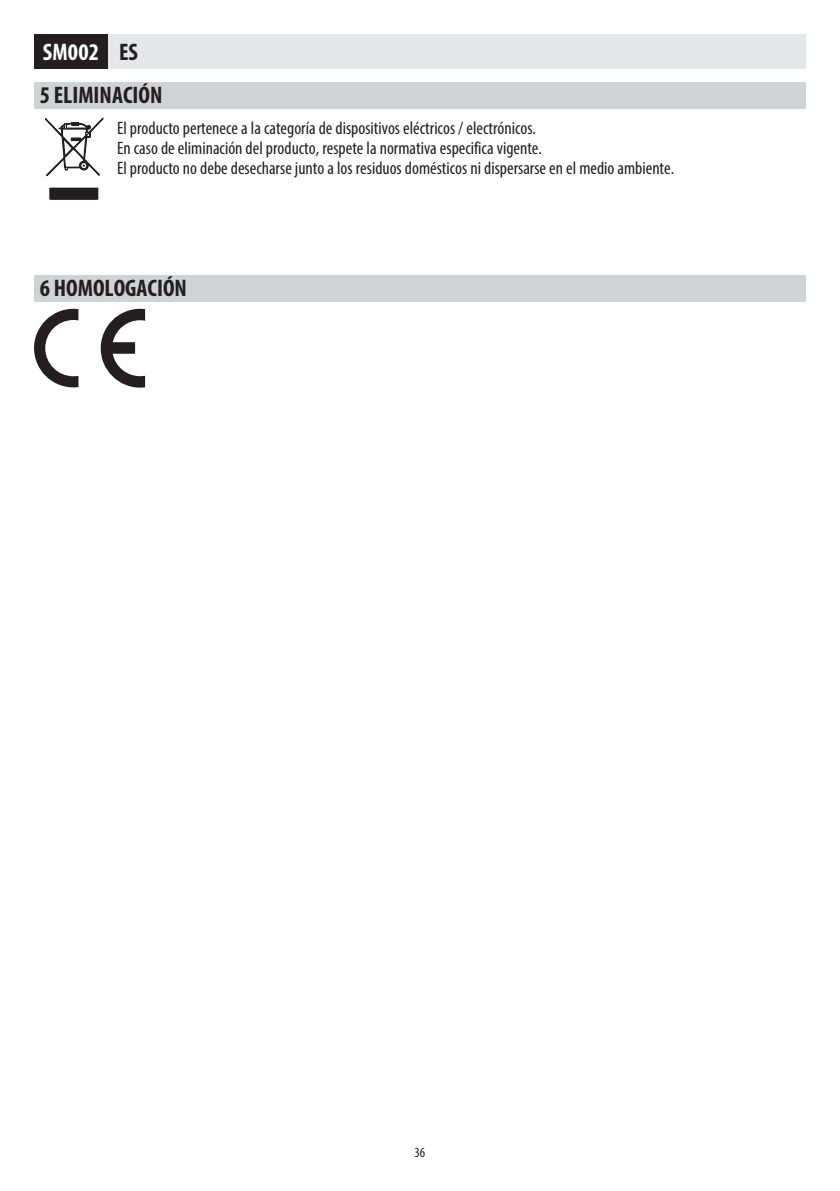
<style>
.page{position:relative;width:840px;height:1191px;background:#fff}
.page>*{position:absolute;margin:0;border:0;box-sizing:border-box;transform-origin:0 0}
.t1{font:700 condensed 24px "Myriad Pro";color:#231f20}
.t2{font:700 condensed 24px "Myriad Pro";letter-spacing:.01em;color:#fff}
.t3{font:condensed 18px/20px "Myriad Pro";color:#231f20}
.t4{font:condensed 14px "Myriad Pro";color:#231f20}
.s1{color:#231f20}
</style>
<div class="page">
<div style="left:108px;top:34px;width:697px;height:34px;background:#e6e7e9"></div>
<div style="left:34px;top:34px;width:74px;height:34px;background:#231f20"></div>
<svg style="left:101px;top:309px;width:44px;height:78px"></svg>
<svg style="left:34px;top:309px;width:44px;height:78px"></svg>
<svg style="left:45px;top:117px;width:59px;height:83px"></svg>
<div style="left:34px;top:83px;width:771px;height:26px;background:#d1d2d4"></div>
<div style="left:34px;top:275px;width:771px;height:27px;background:#d1d2d4"></div>
<h1 class="t2" style="left:43px;top:37px;width:97px">SM002 <span class="s1">ES</span></h1>
<h1 class="t1" style="left:40px;top:80px;width:124px">5 ELIMINACIÓN</h1>
<p class="t3" style="left:117px;top:117px;width:558px">El producto pertenece a la categoría de dispositivos eléctricos / electrónicos.<br>En caso de eliminación del producto, respete la normativa especifica vigente.<br>El producto no debe desecharse junto a los residuos domésticos ni dispersarse en el medio ambiente.</p>
<h1 class="t1" style="left:40px;top:273px;width:149px">6 HOMOLOGACIÓN</h1>
<p class="t4" style="left:414px;top:1144px;width:12px">36</p>
</div>
